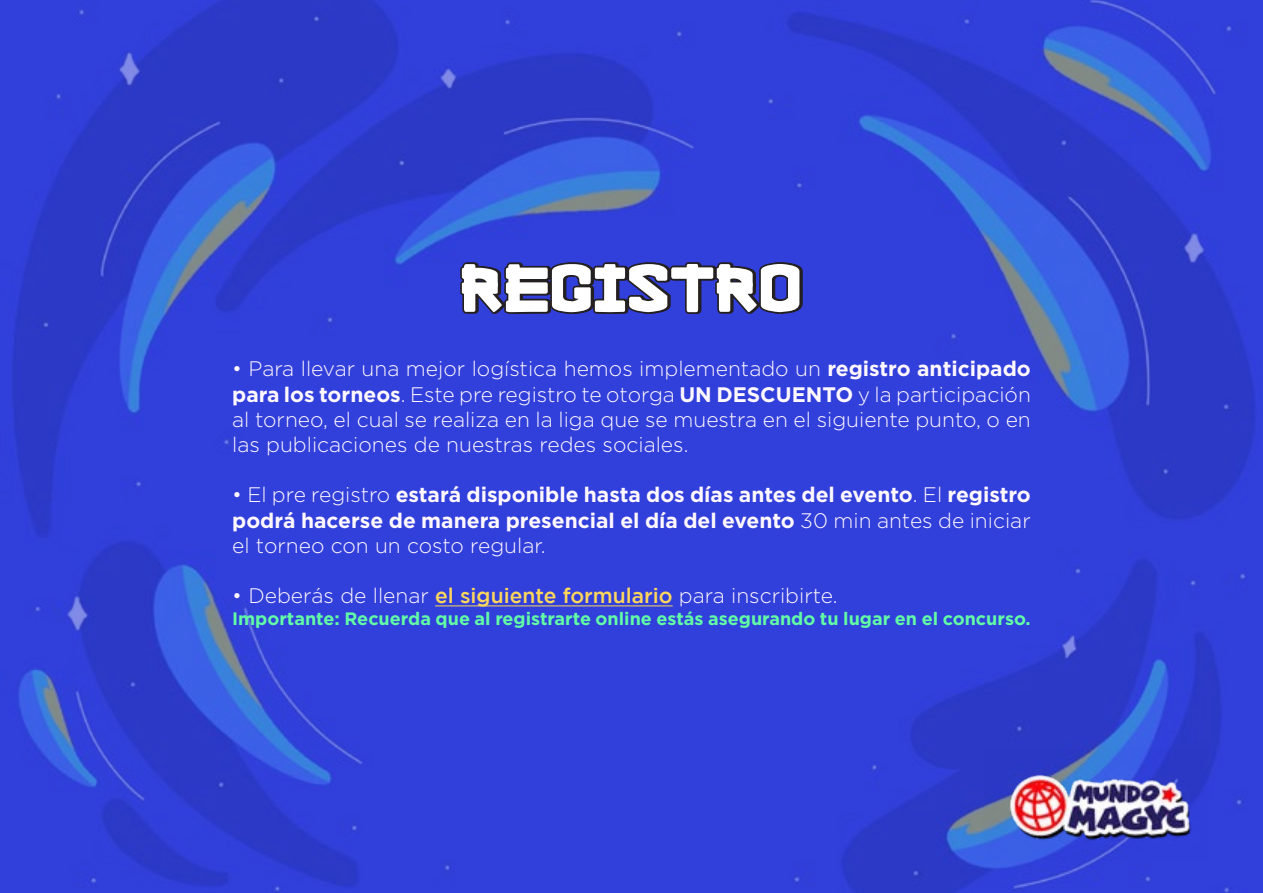
<style>
.page{position:relative;width:1263px;height:893px;background:#fff}
.page>*{position:absolute;margin:0;border:0;box-sizing:border-box;transform-origin:0 0}
.t1{font:300 21px/25.2px "Gotham";color:#fff8ff;text-align:justify}
.t2{font:700 21px/25.2px "Gotham";color:#fff8ff;text-align:justify}
.t3{font:700 18px "Gotham";color:#62fca6}
.s1{font-weight:700}
.s2{font-weight:300}
.s3{font-weight:500;color:#ffd75b}
</style>
<div class="page">
<img style="left:0;top:0;width:1263px;height:893px">
<img style="left:986px;top:748px;width:223px;height:111px">
<hr style="left:435px;top:606px;width:238px;height:1px;background:#ffd75b">
<svg style="left:460px;top:262px;width:343px;height:52px"></svg>
<p class="t1" style="left:232px;top:356px;width:800px">• Para llevar una mejor logística hemos implementado un <span class="s1">registro anticipado para los torneos</span>. Este pre registro te otorga <span class="s1">UN DESCUENTO</span> y la participación al torneo, el cual se realiza en la liga que se muestra en el siguiente punto, o en las publicaciones de nuestras redes sociales.</p>
<p class="t2" style="left:232px;top:482px;width:800px"><span class="s2">• El pre registro</span> estará disponible hasta dos días antes del evento<span class="s2">. El</span> registro podrá hacerse de manera presencial el día del evento <span class="s2">30 min antes de iniciar el torneo con un costo regular.</span></p>
<p class="t1" style="left:232px;top:583px;width:607px">• Deberás de llenar <span class="s3">el siguiente formulario</span> para inscribirte.</p>
<p class="t3" style="left:232px;top:608px;width:800px">Importante: Recuerda que al registrarte online estás asegurando tu lugar en el concurso.</p>
</div>
